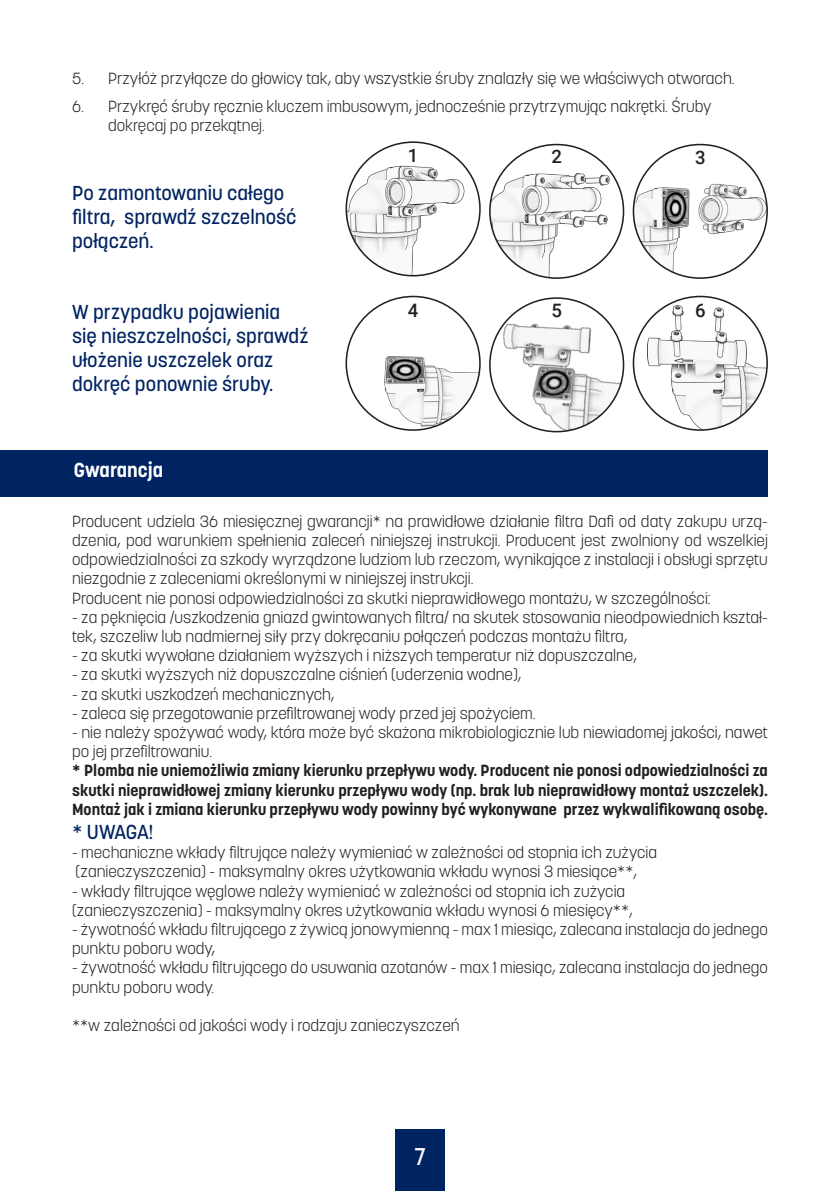
<style>
.page{position:relative;width:840px;height:1191px;background:#fff}
.page>*{position:absolute;margin:0;border:0;box-sizing:border-box;transform-origin:0 0}
.t1{font:500 24px "Korolev";color:#fff}
.t2{font:500 20px/24px "Korolev";color:#002361}
.t3{font:700 20px "Korolev";color:#fff}
.t4{font:500 18.6px "Roboto";color:#231f20}
.t5{font:300 16px/19.2px "Korolev";color:#231f20}
.t6{font:700 16px/19.2px "Korolev";color:#231f20}
</style>
<div class="page">
<div style="left:395px;top:1129px;width:49px;height:62px;background:#002361"></div>
<img style="left:348px;top:143px;width:129px;height:133px">
<img style="left:489px;top:145px;width:125px;height:133px">
<img style="left:635px;top:152px;width:131px;height:126px">
<img style="left:489px;top:298px;width:134px;height:133px;border-radius:67px">
<img style="left:633px;top:296px;width:133px;height:134px;border-radius:67px">
<img style="left:348px;top:296px;width:131px;height:134px">
<div style="left:0;top:450px;width:767px;height:47px;background:#002361"></div>
<p class="t5" style="left:72px;top:69px;width:663px">5. Przyłóż przyłącze do głowicy tak, aby wszystkie śruby znalazły się we właściwych otworach.</p>
<p class="t5" style="left:108px;top:97px;width:604px;text-indent:-36px">6. Przykręć śruby ręcznie kluczem imbusowym, jednocześnie przytrzymując nakrętki. Śruby dokręcaj po przekątnej.</p>
<p class="t2" style="left:72px;top:181px;width:226px">Po zamontowaniu całego filtra, sprawdź szczelność połączeń.</p>
<p class="t2" style="left:72px;top:300px;width:238px">W przypadku pojawienia się nieszczelności, sprawdź ułożenie uszczelek oraz dokręć ponownie śruby.</p>
<p class="t4" style="left:407px;top:142px;width:12px">1</p>
<p class="t4" style="left:551px;top:143px;width:12px">2</p>
<p class="t4" style="left:694px;top:145px;width:12px">3</p>
<p class="t4" style="left:407px;top:297px;width:12px">4</p>
<p class="t4" style="left:551px;top:297px;width:12px">5</p>
<p class="t4" style="left:694px;top:297px;width:12px">6</p>
<p class="t3" style="left:74px;top:457px;width:91px">Gwarancja</p>
<p class="t5" style="left:72px;top:511px;width:697px;text-align:justify">Producent udziela 36 miesięcznej gwarancji* na prawidłowe działanie filtra Dafi od daty zakupu urzą&shy;dzenia, pod warunkiem spełnienia zaleceń niniejszej instrukcji. Producent jest zwolniony od wszelkiej odpowiedzialności za szkody wyrządzone ludziom lub rzeczom, wynikające z instalacji i obsługi sprzętu niezgodnie z zaleceniami określonymi w niniejszej instrukcji.</p>
<p class="t5" style="left:72px;top:588px;width:639px">Producent nie ponosi odpowiedzialności za skutki nieprawidłowego montażu, w szczególności:</p>
<p class="t5" style="left:72px;top:607px;width:697px">- za pęknięcia /uszkodzenia gniazd gwintowanych filtra/ na skutek stosowania nieodpowiednich kształ&shy;tek, szczeliw lub nadmiernej siły przy dokręcaniu połączeń podczas montażu filtra,</p>
<p class="t5" style="left:72px;top:646px;width:566px">- za skutki wywołane działaniem wyższych i niższych temperatur niż dopuszczalne,</p>
<p class="t5" style="left:72px;top:665px;width:450px">- za skutki wyższych niż dopuszczalne ciśnień (uderzenia wodne),</p>
<p class="t5" style="left:72px;top:684px;width:264px">- za skutki uszkodzeń mechanicznych,</p>
<p class="t5" style="left:72px;top:703px;width:465px">- zaleca się przegotowanie przefiltrowanej wody przed jej spożyciem.</p>
<p class="t5" style="left:72px;top:723px;width:697px">- nie należy spożywać wody, która może być skażona mikrobiologicznie lub niewiadomej jakości, nawet po jej przefiltrowaniu.</p>
<p class="t6" style="left:72px;top:761px;width:697px">* Plomba nie uniemożliwia zmiany kierunku przepływu wody. Producent nie ponosi odpowiedzialności za skutki nieprawidłowej zmiany kierunku przepływu wody (np. brak lub nieprawidłowy montaż uszczelek).</p>
<p class="t6" style="left:72px;top:799px;width:697px">Montaż jak i zmiana kierunku przepływu wody powinny być wykonywane przez wykwalifikowaną osobę.</p>
<p class="t2" style="left:72px;top:820px;width:83px">* UWAGA!</p>
<p class="t5" style="left:72px;top:843px;width:586px">- mechaniczne wkłady filtrujące należy wymieniać w zależności od stopnia ich zużycia</p>
<p class="t5" style="left:76px;top:862px;width:562px">(zanieczyszczenia) - maksymalny okres użytkowania wkładu wynosi 3 miesiące**,</p>
<p class="t5" style="left:72px;top:881px;width:554px">- wkłady filtrujące węglowe należy wymieniać w zależności od stopnia ich zużycia</p>
<p class="t5" style="left:72px;top:900px;width:562px">(zanieczyszczenia) - maksymalny okres użytkowania wkładu wynosi 6 miesięcy**,</p>
<p class="t5" style="left:72px;top:919px;width:696px">- żywotność wkładu filtrującego z żywicą jonowymienną - max 1 miesiąc, zalecana instalacja do jednego punktu poboru wody,</p>
<p class="t5" style="left:72px;top:958px;width:697px">- żywotność wkładu filtrującego do usuwania azotanów - max 1 miesiąc, zalecana instalacja do jednego punktu poboru wody.</p>
<p class="t5" style="left:72px;top:1015px;width:389px">**w zależności od jakości wody i rodzaju zanieczyszczeń</p>
<h1 class="t1" style="left:414px;top:1141px;width:13px">7</h1>
</div>
